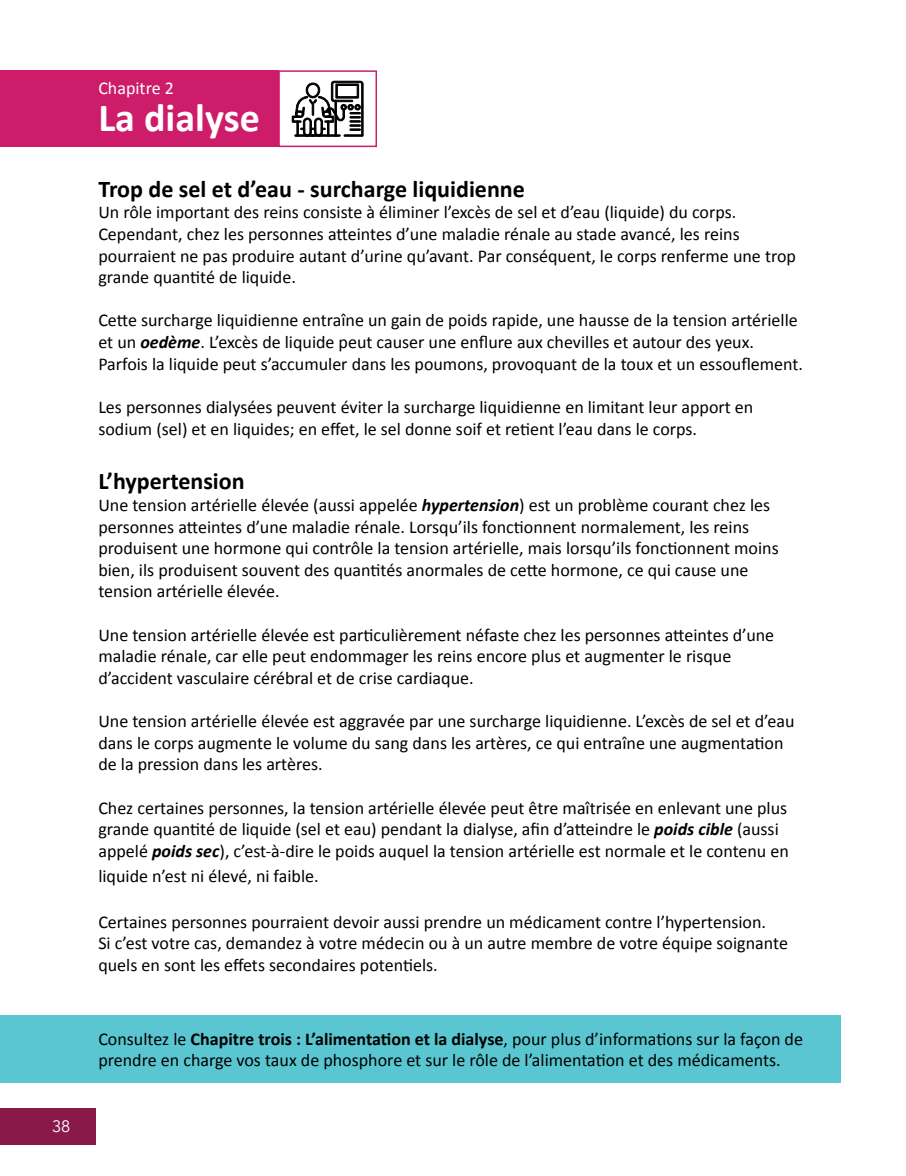
<style>
.page{position:relative;width:906px;height:1176px;background:#fff}
.page>*{position:absolute;margin:0;border:0;box-sizing:border-box;transform-origin:0 0}
.t1{font:700 40.05px "Calibri";color:#fff}
.t2{font:700 24px "Calibri";color:#000}
.t3{font:18px/21.6px "Calibri";color:#000}
.t4{font:18px "Calibri";color:#fff}
.t5{font:16.5px "Avenir";color:#fff}
.s1{font-weight:700;font-style:italic}
.s2{font-weight:700}
</style>
<div class="page">
<div style="left:0;top:1107px;width:95px;height:37px;background:#881948"></div>
<div style="left:0;top:1015px;width:840px;height:67px;background:#59c6d1"></div>
<div style="left:0;top:70px;width:278px;height:77px;background:#cd1d6a"></div>
<div style="left:278px;top:70px;width:99px;height:77px;border:2px solid #cd1d6a"></div>
<svg style="left:292px;top:81px;width:71px;height:67px"></svg>
<p class="t5" style="left:52px;top:1115px;width:20px">38</p>
<p class="t4" style="left:98px;top:77px;width:77px">Chapitre 2</p>
<h1 class="t1" style="left:98px;top:92px;width:163px">La dialyse</h1>
<h4 class="t2" style="left:98px;top:173px;width:428px">Trop de sel et d’eau - surcharge liquidienne</h4>
<p class="t3" style="left:98px;top:202px;width:698px">Un rôle important des reins consiste à éliminer l’excès de sel et d’eau (liquide) du corps.<br>Cependant, chez les personnes atteintes d’une maladie rénale au stade avancé, les reins pourraient ne pas produire autant d’urine qu’avant. Par conséquent, le corps renferme une trop grande quantité de liquide.</p>
<p class="t3" style="left:98px;top:310px;width:706px">Cette surcharge liquidienne entraîne un gain de poids rapide, une hausse de la tension artérielle et un <span class="s1">oedème</span>. L’excès de liquide peut causer une enflure aux chevilles et autour des yeux.<br>Parfois la liquide peut s’accumuler dans les poumons, provoquant de la toux et un essouflement.</p>
<p class="t3" style="left:98px;top:396px;width:656px">Les personnes dialysées peuvent éviter la surcharge liquidienne en limitant leur apport en sodium (sel) et en liquides; en effet, le sel donne soif et retient l’eau dans le corps.</p>
<h4 class="t2" style="left:98px;top:466px;width:148px">L’hypertension</h4>
<p class="t3" style="left:98px;top:494px;width:681px">Une tension artérielle élevée (aussi appelée <span class="s1">hypertension</span>) est un problème courant chez les personnes atteintes d’une maladie rénale. Lorsqu’ils fonctionnent normalement, les reins produisent une hormone qui contrôle la tension artérielle, mais lorsqu’ils fonctionnent moins bien, ils produisent souvent des quantités anormales de cette hormone, ce qui cause une tension artérielle élevée.</p>
<p class="t3" style="left:98px;top:623px;width:677px">Une tension artérielle élevée est particulièrement néfaste chez les personnes atteintes d’une maladie rénale, car elle peut endommager les reins encore plus et augmenter le risque d’accident vasculaire cérébral et de crise cardiaque.</p>
<p class="t3" style="left:98px;top:710px;width:697px">Une tension artérielle élevée est aggravée par une surcharge liquidienne. L’excès de sel et d’eau dans le corps augmente le volume du sang dans les artères, ce qui entraîne une augmentation de la pression dans les artères.</p>
<p class="t3" style="left:98px;top:796px;width:691px">Chez certaines personnes, la tension artérielle élevée peut être maîtrisée en enlevant une plus grande quantité de liquide (sel et eau) pendant la dialyse, afin d’atteindre le <span class="s1">poids cible</span> (aussi appelé <span class="s1">poids sec</span>), c’est-à-dire le poids auquel la tension artérielle est normale et le contenu en</p>
<p class="t3" style="left:98px;top:864px;width:222px">liquide n’est ni élevé, ni faible.</p>
<p class="t3" style="left:98px;top:910px;width:690px">Certaines personnes pourraient devoir aussi prendre un médicament contre l’hypertension.<br>Si c’est votre cas, demandez à votre médecin ou à un autre membre de votre équipe soignante quels en sont les effets secondaires potentiels.</p>
<p class="t3" style="left:98px;top:1027px;width:705px">Consultez le <span class="s2">Chapitre trois : L’alimentation et la dialyse</span>, pour plus d’informations sur la façon de prendre en charge vos taux de phosphore et sur le rôle de l’alimentation et des médicaments.</p>
</div>
